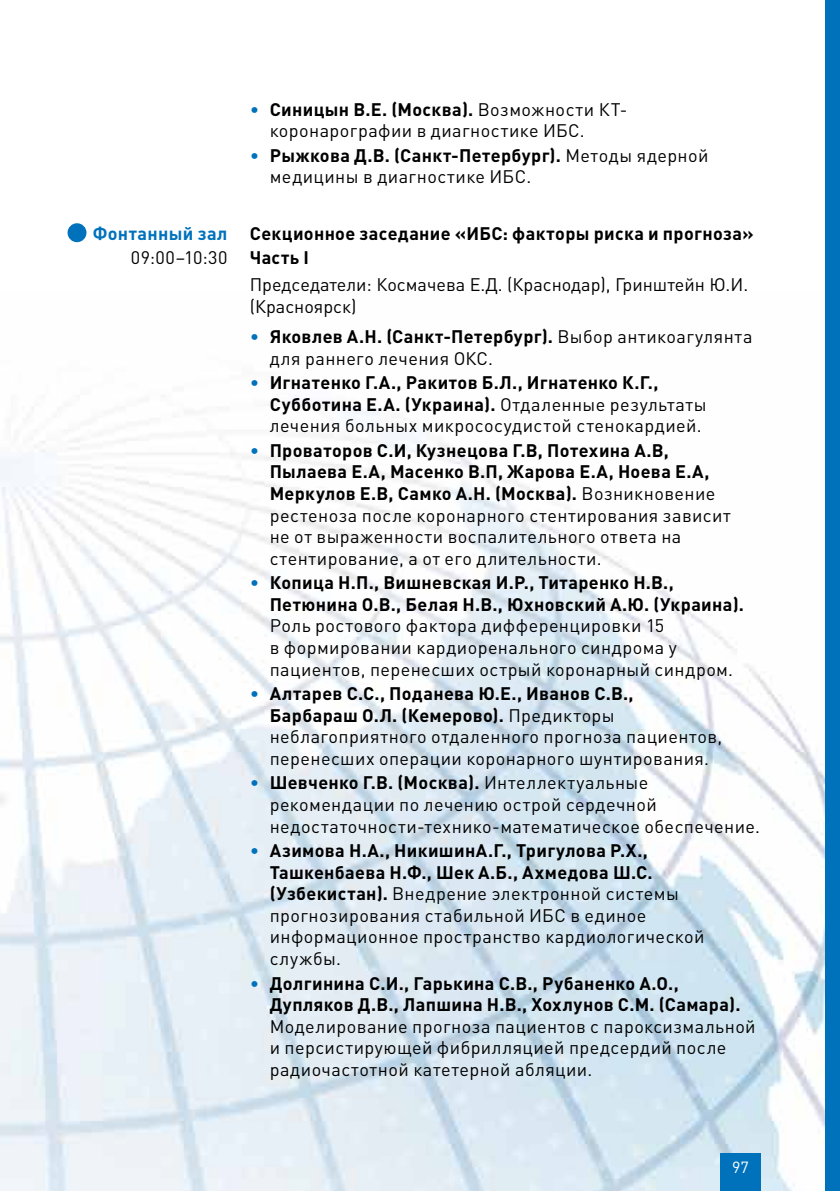
<style>
.page{position:relative;width:840px;height:1191px;background:#fff}
.page>*{position:absolute;margin:0;border:0;box-sizing:border-box;transform-origin:0 0}
.t1{font:18px/21.6px "DIN Pro";letter-spacing:.025em;color:#000}
.t2{font:700 18px/21.6px "DIN Pro";letter-spacing:.02em;color:#000}
.t3{font:18px/21.6px "DIN Pro";color:#000}
.t4{font:700 18px/24px "DIN Pro";letter-spacing:.02em;color:#0072bc;text-align:right}
.t5{font:16px "DIN Pro";color:#fff}
.s1{font-size:58px}
.s2{font-weight:400;color:#000}
.s3{color:#0072bc}
.s4{font-weight:700}
.s5{font-weight:400;color:#0072bc}
.s6{font-weight:400}
</style>
<div class="page">
<img style="left:0;top:406px;width:824px;height:785px">
<div style="left:824px;top:0;width:15px;height:1191px;background:#0072bc"></div>
<div style="left:719px;top:1153px;width:41px;height:38px;background:#0072bc"></div>
<p class="t4" style="left:63px;top:221px;width:166px"><span class="s1">•</span>Фонтанный зал<br><span class="s2">09:00–10:30</span></p>
<p class="t1" style="left:269px;top:98px;width:359px;text-indent:-20px"><span class="s3">•</span> <span class="s4">Синицын В.Е. (Москва).</span> Возможности КТ&shy;коронарографии в диагностике ИБС.</p>
<p class="t1" style="left:269px;top:144px;width:440px;text-indent:-20px"><span class="s3">•</span> <span class="s4">Рыжкова Д.В. (Санкт-Петербург).</span> Методы ядерной медицины в диагностике ИБС.</p>
<p class="t2" style="left:249px;top:221px;width:505px;line-height:24px">Секционное заседание «ИБС: факторы риска и прогноза»<br>Часть I</p>
<p class="t3" style="left:249px;top:273px;width:499px">Председатели: Космачева Е.Д. (Краснодар), Гринштейн Ю.И. (Красноярск)</p>
<p class="t1" style="left:269px;top:325px;width:484px;text-indent:-20px"><span class="s3">•</span> <span class="s4">Яковлев А.Н. (Санкт-Петербург).</span> Выбор антикоагулянта для раннего лечения ОКС.</p>
<p class="t2" style="left:269px;top:371px;width:438px;text-indent:-20px"><span class="s5">•</span> Игнатенко Г.А., Ракитов Б.Л., Игнатенко К.Г.,<br>Субботина Е.А. (Украина). <span class="s6">Отдаленные результаты лечения больных микрососудистой стенокардией.</span></p>
<p class="t1" style="left:269px;top:439px;width:462px;text-indent:-20px"><span class="s3">•</span> <span class="s4">Проваторов С.И, Кузнецова Г.В, Потехина А.В, Пылаева Е.А, Масенко В.П, Жарова Е.А, Ноева Е.А, Меркулов Е.В, Самко А.Н. (Москва).</span> Возникновение рестеноза после коронарного стентирования зависит не от выраженности воспалительного ответа на стентирование, а от его длительности.</p>
<p class="t2" style="left:269px;top:571px;width:475px;text-indent:-20px"><span class="s5">•</span> Копица Н.П., Вишневская И.Р., Титаренко Н.В.,<br>Петюнина О.В., Белая Н.В., Юхновский А.Ю. (Украина).</p>
<p class="t1" style="left:269px;top:614px;width:464px">Роль ростового фактора дифференцировки 15<br>в формировании кардиоренального синдрома у пациентов, перенесших острый коронарный синдром.</p>
<p class="t1" style="left:269px;top:682px;width:453px;text-indent:-20px"><span class="s3">•</span> <span class="s4">Алтарев С.С., Поданева Ю.Е., Иванов С.В., Барбараш О.Л. (Кемерово).</span> Предикторы неблагоприятного отдаленного прогноза пациентов, перенесших операции коронарного шунтирования.</p>
<p class="t1" style="left:269px;top:771px;width:491px;text-indent:-20px"><span class="s3">•</span> <span class="s4">Шевченко Г.В. (Москва).</span> Интеллектуальные рекомендации по лечению острой сердечной недостаточности-технико-математическое обеспечение.</p>
<p class="t1" style="left:269px;top:839px;width:436px;text-indent:-20px"><span class="s3">•</span> <span class="s4">Азимова Н.А., НикишинА.Г., Тригулова Р.Х., Ташкенбаева Н.Ф., Шек А.Б., Ахмедова Ш.С. (Узбекистан).</span> Внедрение электронной системы прогнозирования стабильной ИБС в единое информационное пространство кардиологической службы.</p>
<p class="t2" style="left:269px;top:971px;width:472px;text-indent:-20px"><span class="s5">•</span> Долгинина С.И., Гарькина С.В., Рубаненко А.О.,<br>Дупляков Д.В., Лапшина Н.В., Хохлунов С.М. (Самара).</p>
<p class="t1" style="left:269px;top:1014px;width:487px">Моделирование прогноза пациентов с пароксизмальной и персистирующей фибрилляцией предсердий после радиочастотной катетерной абляции.</p>
<p class="t5" style="left:731px;top:1156px;width:18px">97</p>
</div>
